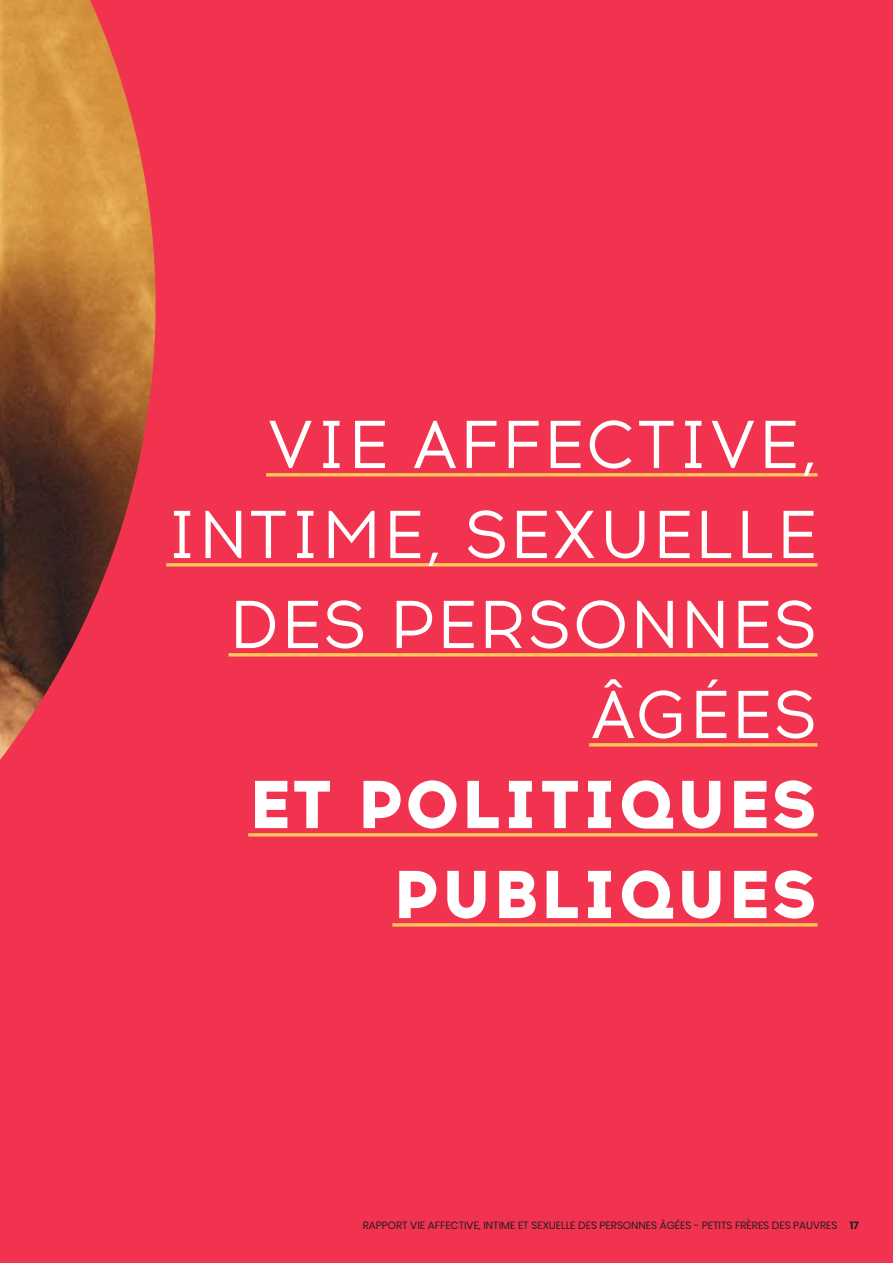
<style>
.page{position:relative;width:893px;height:1263px;background:#f1334f}
.page>*{position:absolute;margin:0;border:0;box-sizing:border-box;transform-origin:0 0}
.t1{font:67.5px/90px "Acrom";letter-spacing:.01em;color:#fff;text-align:right}
.t2{font:800 67.5px/90px "Acrom";letter-spacing:.01em;color:#fff;text-align:right}
.t3{font:10.5px "Poppins";color:#241f1f}
.s1{font-weight:700}
</style>
<div class="page">
<img style="left:0;top:0;width:156px;height:760px">
<hr style="left:266px;top:473px;width:551px;height:3px;background:#ffc858">
<hr style="left:166px;top:563px;width:651px;height:3px;background:#ffc858">
<hr style="left:229px;top:653px;width:588px;height:3px;background:#ffc858">
<hr style="left:589px;top:743px;width:228px;height:3px;background:#ffc858">
<hr style="left:248px;top:833px;width:569px;height:3px;background:#ffc858">
<hr style="left:392px;top:923px;width:425px;height:3px;background:#ffc858">
<h1 class="t1" style="left:166px;top:402px;width:653px">VIE AFFECTIVE,<br>INTIME, SEXUELLE<br>DES PERSONNES<br>ÂGÉES</h1>
<h1 class="t2" style="left:248px;top:760px;width:570px">ET POLITIQUES<br>PUBLIQUES</h1>
<p class="t3" style="left:363px;top:1219px;width:498px">RAPPORT VIE AFFECTIVE, INTIME ET SEXUELLE DES PERSONNES ÂGÉES - PETITS FRÈRES DES PAUVRES <span class="s1">17</span></p>
</div>
